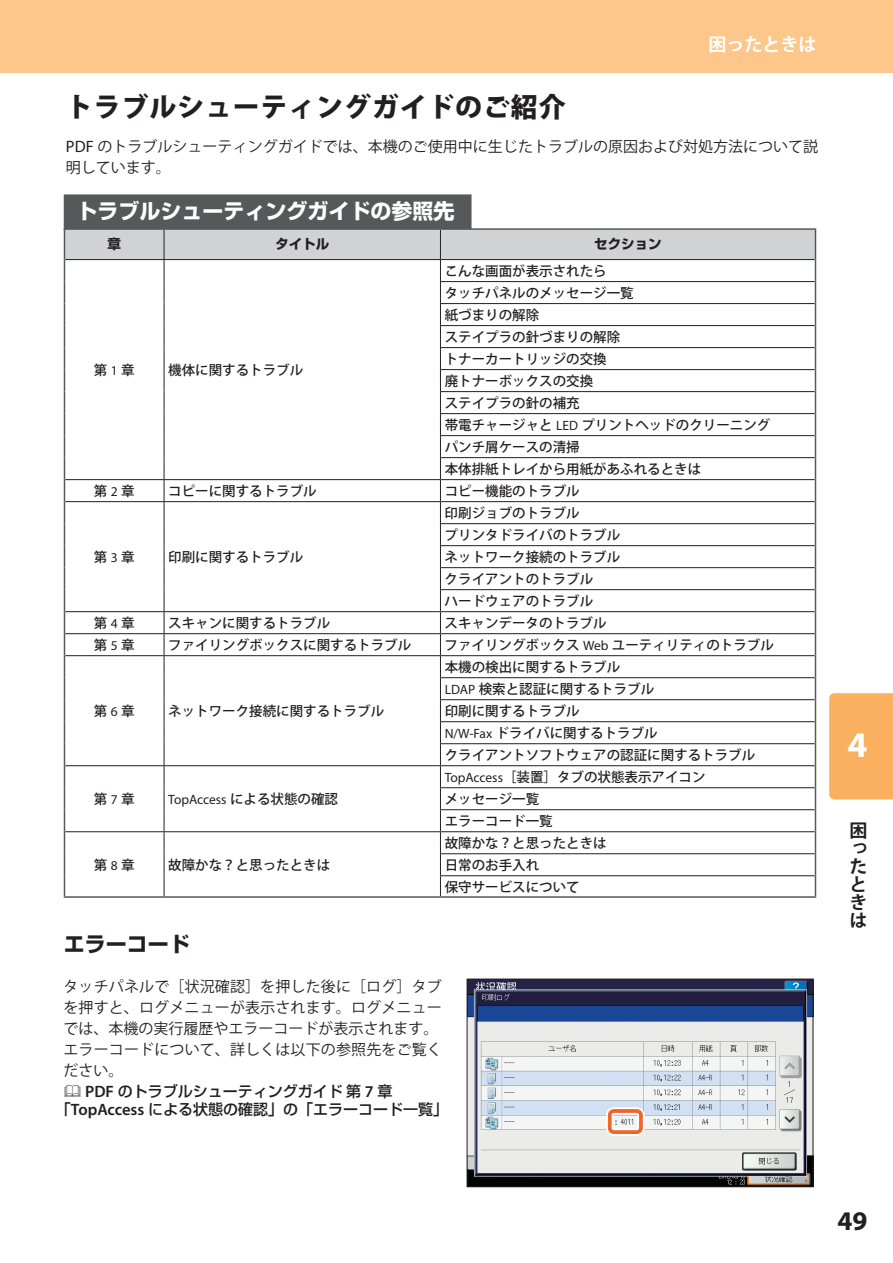
<style>
.page{position:relative;width:893px;height:1263px;background:#fff}
.page>*{position:absolute;margin:0;border:0;box-sizing:border-box;transform-origin:0 0}
.t1{font:700 36px "Myriad Pro";color:#fff}
._01_L2{font:800 27px "Koz Go Pro";letter-spacing:.03em;color:#231f20}
._99_nomble_R{font:700 27px "Myriad Pro";color:#231f20}
._20_table_title{font:700 21px "Shin Go Pro";color:#fff}
._01_L3{font:700 21px "Shin Go Pro";color:#231f20}
.t2{font:700 18px/18px "Koz Go Pro";color:#231f20;text-align:justify}
._99_header_R{font:700 18px "Koz Go Pro";color:#fff}
._10_body_R10{font:15px/21px "Koz Go Pro";color:#231f20}
._10_body_M10{font:500 15px/18px "Shin Go Pro";color:#231f20}
._20_table_body_L{font:500 13.5px "Koz Go Pro";color:#231f20}
._20_table_body_L-2{font:13.5px "Myriad Pro";letter-spacing:-.005em;color:#231f20}
._20_table_head{font:700 13.5px "Shin Go Pro";color:#231f20}
.s1{font-family:"Myriad Pro";font-size:16.5px}
.s2{font-family:"Myriad Pro";font-weight:400}
.s3{font-family:"Koz Go Pro";font-weight:500}
.s4{font-family:"Myriad Pro";font-weight:600;font-size:16.5px}
</style>
<div class="page">
<div style="left:0;top:0;width:893px;height:72px;background:#fdc78b"></div>
<div style="left:829px;top:693px;width:64px;height:106px;background:#fab05f"></div>
<div style="left:64px;top:194px;width:408px;height:36px;background:#57585a"></div>
<hr style="left:64px;top:896px;width:100px;height:2px;background:#57585a">
<hr style="left:164px;top:896px;width:276px;height:2px;background:#57585a">
<hr style="left:440px;top:228px;width:376px;height:2px;background:#57585a">
<svg style="left:64px;top:229px;width:752px;height:667px"></svg>
<hr style="left:440px;top:896px;width:376px;height:2px;background:#57585a">
<img style="left:469px;top:981px;width:342px;height:204px">
<div style="left:467px;top:979px;width:346px;height:208px;border:1px solid #231f20"></div>
<div style="left:606px;top:1107px;width:39px;height:29px;border:8px solid #fff;border-radius:4px"></div>
<div style="left:608px;top:1109px;width:35px;height:25px;border:4px solid #f26428;border-radius:4px"></div>
<p class="_99_header_R" style="left:708px;top:33px;width:109px">困ったときは</p>
<p class="_01_L2" style="left:66px;top:89px;width:501px">トラブルシューティングガイドのご紹介</p>
<p class="_10_body_R10" style="left:66px;top:137px;width:754px"><span class="s1">PDF</span> のトラブルシューティングガイドでは、本機のご使用中に生じたトラブルの原因および対処方法について説明しています。</p>
<p class="_20_table_title" style="left:76px;top:195px;width:379px">トラブルシューティングガイドの参照先</p>
<p class="_20_table_head" style="left:108px;top:234px;width:15px">章</p>
<p class="_20_table_head" style="left:275px;top:234px;width:55px">タイトル</p>
<p class="_20_table_head" style="left:594px;top:234px;width:69px">セクション</p>
<p class="_20_table_body_L" style="left:94px;top:361px;width:42px">第<span class="s2">1</span>章</p>
<p class="_20_table_body_L" style="left:168px;top:361px;width:136px">機体に関するトラブル</p>
<p class="_20_table_body_L" style="left:445px;top:262px;width:163px">こんな画面が表示されたら</p>
<p class="_20_table_body_L" style="left:445px;top:284px;width:190px">タッチパネルのメッセージ一覧</p>
<p class="_20_table_body_L" style="left:445px;top:306px;width:96px">紙づまりの解除</p>
<p class="_20_table_body_L" style="left:445px;top:328px;width:177px">ステイプラの針づまりの解除</p>
<p class="_20_table_body_L" style="left:445px;top:350px;width:163px">トナーカートリッジの交換</p>
<p class="_20_table_body_L" style="left:445px;top:372px;width:150px">廃トナーボックスの交換</p>
<p class="_20_table_body_L" style="left:445px;top:394px;width:136px">ステイプラの針の補充</p>
<p class="_20_table_body_L" style="left:445px;top:416px;width:327px">帯電チャージャと <span class="s2">LED</span> プリントヘッドのクリーニング</p>
<p class="_20_table_body_L" style="left:445px;top:438px;width:136px">パンチ屑ケースの清掃</p>
<p class="_20_table_body_L" style="left:445px;top:460px;width:258px">本体排紙トレイから用紙があふれるときは</p>
<p class="_20_table_body_L" style="left:94px;top:482px;width:42px">第<span class="s2">2</span>章</p>
<p class="_20_table_body_L" style="left:168px;top:482px;width:150px">コピーに関するトラブル</p>
<p class="_20_table_body_L" style="left:445px;top:482px;width:136px">コピー機能のトラブル</p>
<p class="_20_table_body_L" style="left:94px;top:548px;width:42px">第<span class="s2">3</span>章</p>
<p class="_20_table_body_L" style="left:168px;top:548px;width:137px">印刷に関するトラブル</p>
<p class="_20_table_body_L" style="left:445px;top:504px;width:136px">印刷ジョブのトラブル</p>
<p class="_20_table_body_L" style="left:445px;top:526px;width:177px">プリンタドライバのトラブル</p>
<p class="_20_table_body_L" style="left:445px;top:548px;width:177px">ネットワーク接続のトラブル</p>
<p class="_20_table_body_L" style="left:445px;top:570px;width:150px">クライアントのトラブル</p>
<p class="_20_table_body_L" style="left:445px;top:592px;width:150px">ハードウェアのトラブル</p>
<p class="_20_table_body_L" style="left:94px;top:614px;width:42px">第<span class="s2">4</span>章</p>
<p class="_20_table_body_L" style="left:168px;top:614px;width:163px">スキャンに関するトラブル</p>
<p class="_20_table_body_L" style="left:445px;top:614px;width:163px">スキャンデータのトラブル</p>
<p class="_20_table_body_L" style="left:94px;top:636px;width:42px">第<span class="s2">5</span>章</p>
<p class="_20_table_body_L" style="left:168px;top:636px;width:244px">ファイリングボックスに関するトラブル</p>
<p class="_20_table_body_L" style="left:445px;top:636px;width:331px">ファイリングボックス <span class="s2">Web</span> ユーティリティのトラブル</p>
<p class="_20_table_body_L" style="left:94px;top:702px;width:42px">第<span class="s2">6</span>章</p>
<p class="_20_table_body_L" style="left:168px;top:702px;width:217px">ネットワーク接続に関するトラブル</p>
<p class="_20_table_body_L" style="left:94px;top:790px;width:42px">第<span class="s2">7</span>章</p>
<p class="_20_table_body_L-2" style="left:168px;top:791px;width:171px">TopAccess <span class="s3">による状態の確認</span></p>
<p class="_20_table_body_L" style="left:94px;top:856px;width:42px">第<span class="s2">8</span>章</p>
<p class="_20_table_body_L" style="left:168px;top:856px;width:163px">故障かな？と思ったときは</p>
<p class="_01_L3" style="left:64px;top:927px;width:127px">エラーコード</p>
<p class="_20_table_body_L" style="left:445px;top:658px;width:177px">本機の検出に関するトラブル</p>
<p class="_20_table_body_L" style="left:445px;top:680px;width:211px"><span class="s2">LDAP</span> 検索と認証に関するトラブル</p>
<p class="_20_table_body_L" style="left:445px;top:702px;width:136px">印刷に関するトラブル</p>
<p class="_20_table_body_L" style="left:445px;top:724px;width:214px"><span class="s2">N/W-Fax</span> ドライバに関するトラブル</p>
<p class="_20_table_body_L" style="left:445px;top:746px;width:312px">クライアントソフトウェアの認証に関するトラブル</p>
<p class="_20_table_body_L" style="left:445px;top:768px;width:262px"><span class="s2">TopAccess</span>［装置］タブの状態表示アイコン</p>
<p class="_20_table_body_L" style="left:445px;top:790px;width:96px">メッセージ一覧</p>
<p class="_20_table_body_L" style="left:445px;top:812px;width:109px">エラーコード一覧</p>
<p class="_20_table_body_L" style="left:445px;top:834px;width:163px">故障かな？と思ったときは</p>
<p class="_20_table_body_L" style="left:445px;top:856px;width:96px">日常のお手入れ</p>
<p class="_20_table_body_L" style="left:445px;top:878px;width:136px">保守サービスについて</p>
<p class="_10_body_R10" style="left:63px;top:976px;width:380px;text-align:justify">タッチパネルで［状況確認］を押した後に［ログ］タブを押すと、ログメニューが表示されます。ログメニューでは、本機の実行履歴やエラーコードが表示されます。</p>
<p class="_10_body_R10" style="left:63px;top:1039px;width:380px">エラーコードについて、詳しくは以下の参照先をご覧ください。</p>
<p class="_10_body_M10" style="left:56px;top:1080px;width:394px;text-indent:29px"><span class="s4">PDF</span> のトラブルシューティングガイド第 <span class="s4">7</span> 章「<span class="s4">TopAccess</span> による状態の確認」の「エラーコード一覧」</p>
<h1 class="t1" style="left:847px;top:722px;width:21px">4</h1>
<h3 class="t2" style="left:849px;top:822px;width:18px">困ったときは</h3>
<p class="_99_nomble_R" style="left:837px;top:1203px;width:31px">49</p>
</div>
